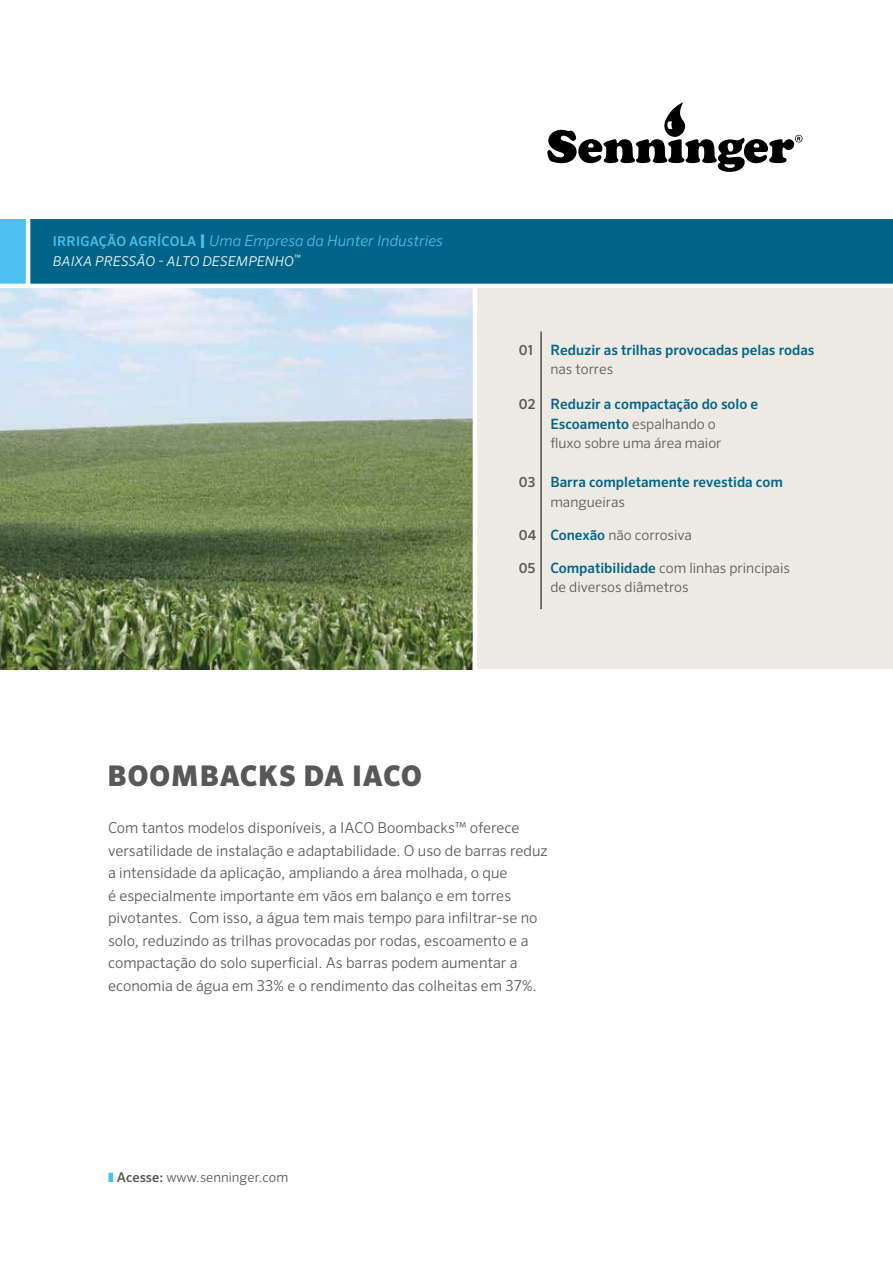
<style>
.page{position:relative;width:893px;height:1263px;background:#fff}
.page>*{position:absolute;margin:0;border:0;box-sizing:border-box;transform-origin:0 0}
.t1{font:900 28.5px "Sero Pro";letter-spacing:.03em;color:#585956}
.t2{font:300 15px/22.5px "Sero Pro";color:#585956}
.t3{font:italic 300 15px "Sero Pro";color:#4cc0ef}
.t4{font:500 14.25px/19.5px "Sero Pro";color:#006488}
.t5{font:300 14.25px/19.5px "Sero Pro";color:#585956}
.t6{font:italic 300 13.5px "Sero Pro";letter-spacing:.01em;color:#fff}
.t7{font:300 13.5px "Sero Pro";color:#585956}
.s1{font-weight:500;font-style:normal;font-size:13.5px}
.s2{font-weight:900;font-style:normal}
.s3{font-size:13.8px;color:#585956}
.s4{font-weight:300;color:#585956}
.s5{font-weight:500;font-size:13.8px}
.s6{font-weight:500;color:#006488}
.s7{color:#4cc0ef}
.s8{font-weight:500}
</style>
<div class="page">
<div style="left:477px;top:288px;width:416px;height:381px;background:#ede9e3"></div>
<img style="left:0;top:288px;width:473px;height:381px">
<hr style="left:541px;top:332px;width:1px;height:277px;background:#000">
<div style="left:0;top:219px;width:893px;height:65px;background:#006488"></div>
<div style="left:0;top:219px;width:29px;height:65px;background:#4cc0ef"></div>
<hr style="left:26px;top:217px;width:4px;height:67px;background:#fff">
<svg style="left:547px;top:102px;width:255px;height:70px"></svg>
<p class="t3" style="left:53px;top:232px;width:392px"><span class="s1">IRRIGAÇÃO AGRÍCOLA</span> <span class="s2">|</span> Uma Empresa da Hunter Industries</p>
<p class="t6" style="left:53px;top:253px;width:249px">BAIXA PRESSÃO - ALTO DESEMPENHO<sup>™</sup></p>
<p class="t4" style="left:550px;top:340px;width:266px;text-indent:-32px"><span class="s3">01</span> Reduzir as trilhas provocadas pelas rodas <span class="s4">nas torres</span></p>
<p class="t4" style="left:550px;top:394px;width:209px;text-indent:-32px"><span class="s3">02</span> Reduzir a compactação do solo e<br>Escoamento <span class="s4">espalhando o<br>fluxo sobre uma área maior</span></p>
<p class="t4" style="left:550px;top:472px;width:234px;text-indent:-32px"><span class="s3">03</span> Barra completamente revestida com <span class="s4">mangueiras</span></p>
<p class="t5" style="left:519px;top:525px;width:175px"><span class="s5">04</span> <span class="s6">Conexão</span> não corrosiva</p>
<p class="t5" style="left:550px;top:558px;width:241px;text-indent:-32px"><span class="s5">05</span> <span class="s6">Compatibilidade</span> com linhas principais de diversos diâmetros</p>
<h1 class="t1" style="left:107px;top:758px;width:316px">BOOMBACKS DA IACO</h1>
<p class="t2" style="left:108px;top:816px;width:441px">Com tantos modelos disponíveis, a IACO Boombacks™ oferece versatilidade de instalação e adaptabilidade. O uso de barras reduz a intensidade da aplicação, ampliando a área molhada, o que<br>é especialmente importante em vãos em balanço e em torres pivotantes. Com isso, a água tem mais tempo para infiltrar-se no solo, reduzindo as trilhas provocadas por rodas, escoamento e a compactação do solo superficial. As barras podem aumentar a economia de água em 33% e o rendimento das colheitas em 37%.</p>
<p class="t7" style="left:108px;top:1169px;width:182px"><span class="s7">❚</span> <span class="s8">Acesse:</span> www.senninger.com</p>
</div>
